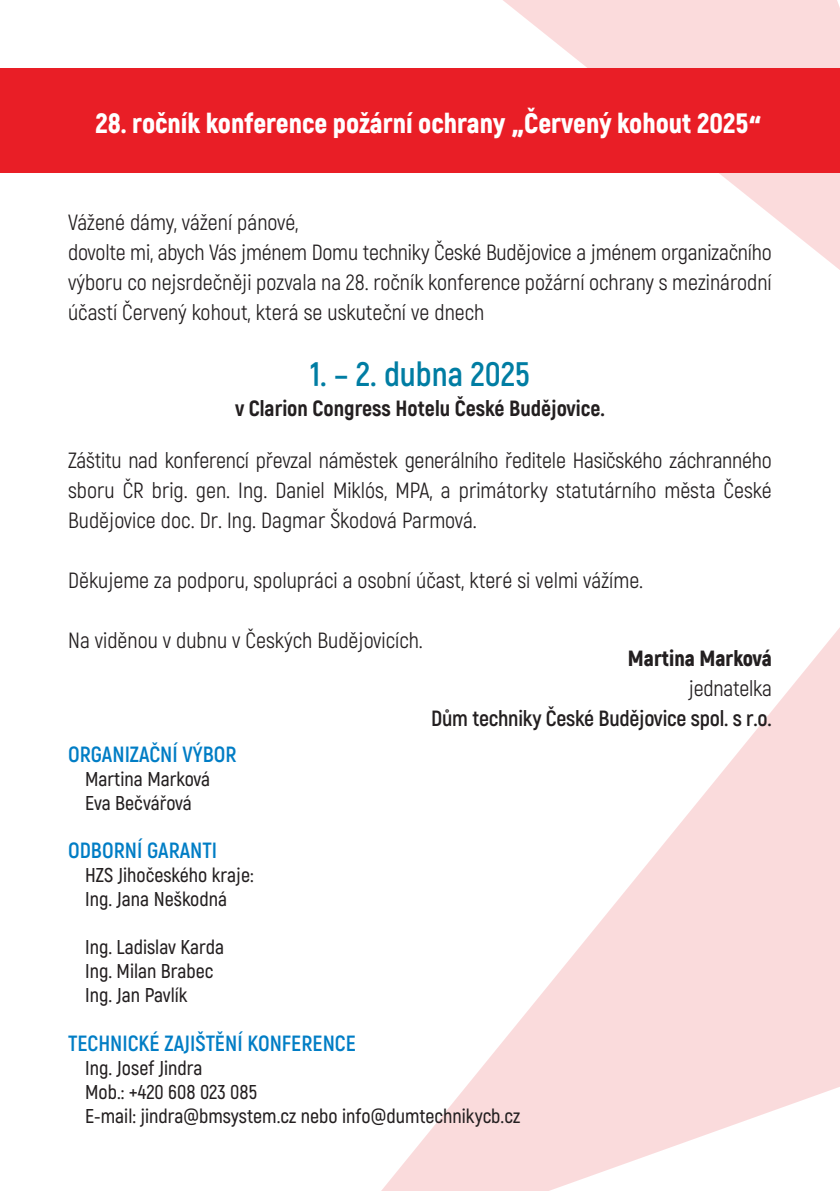
<style>
.page{position:relative;width:840px;height:1191px;background:#fff}
.page>*{position:absolute;margin:0;border:0;box-sizing:border-box;transform-origin:0 0}
.t1{font:700 34px "Akrobat";color:#007da3}
.t2{font:900 28px "Akrobat";color:#fff}
.t3{font:22px/30px "Akrobat";color:#231f20;text-align:justify}
.t4{font:700 22px "Akrobat";color:#007dc5}
.t5{font:800 22px "Akrobat";color:#231f20}
.t6{font:700 22px "Akrobat";letter-spacing:-.01em;color:#231f20}
.t7{font:900 22px "Akrobat";color:#231f20}
.t8{font:600 20px "Akrobat";color:#231f20}
.s1{font-family:"Jasan";font-size:22px}
</style>
<div class="page">
<div style="left:0;top:68px;width:839px;height:104px;background:#e91e26"></div>
<svg style="left:381px;top:629px;width:458px;height:562px"></svg>
<svg style="left:283px;top:0;width:556px;height:269px"></svg>
<p class="t2" style="left:95px;top:105px;width:667px">28. ročník konference požární ochrany <span class="s1">„</span>Červený kohout 2025<span class="s1">“</span></p>
<p class="t3" style="left:68px;top:207px;width:232px">Vážené dámy, vážení pánové,</p>
<p class="t3" style="left:68px;top:237px;width:705px">dovolte mi, abych Vás jménem Domu techniky České Budějovice a jménem organizačního výboru co nejsrdečněji pozvala na 28. ročník konference požární ochrany s mezinárodní účastí Červený kohout, která se uskuteční ve dnech</p>
<p class="t1" style="left:310px;top:353px;width:221px">1. – 2. dubna 2025</p>
<p class="t5" style="left:235px;top:394px;width:371px">v Clarion Congress Hotelu České Budějovice.</p>
<p class="t3" style="left:68px;top:445px;width:705px">Záštitu nad konferencí převzal náměstek generálního ředitele Hasičského záchranného sboru ČR brig. gen. Ing. Daniel Miklós, MPA, a primátorky statutárního města České Budějovice doc. Dr. Ing. Dagmar Škodová Parmová.</p>
<p class="t3" style="left:68px;top:565px;width:576px">Děkujeme za podporu, spolupráci a osobní účast, které si velmi vážíme.</p>
<p class="t3" style="left:68px;top:625px;width:356px">Na viděnou v dubnu v Českých Budějovicích.</p>
<p class="t7" style="left:627px;top:644px;width:145px">Martina Marková</p>
<p class="t3" style="left:688px;top:673px;width:84px">jednatelka</p>
<p class="t6" style="left:431px;top:705px;width:342px">Dům techniky České Budějovice spol. s r.o.</p>
<p class="t4" style="left:68px;top:741px;width:170px">ORGANIZAČNÍ VÝBOR</p>
<p class="t8" style="left:85px;top:767px;width:127px">Martina Marková</p>
<p class="t8" style="left:85px;top:791px;width:108px">Eva Bečvářová</p>
<p class="t4" style="left:68px;top:837px;width:150px">ODBORNÍ GARANTI</p>
<p class="t8" style="left:85px;top:863px;width:170px">HZS Jihočeského kraje:</p>
<p class="t8" style="left:85px;top:887px;width:143px">Ing. Jana Neškodná</p>
<p class="t8" style="left:85px;top:935px;width:140px">Ing. Ladislav Karda</p>
<p class="t8" style="left:85px;top:959px;width:130px">Ing. Milan Brabec</p>
<p class="t8" style="left:85px;top:983px;width:104px">Ing. Jan Pavlík</p>
<p class="t4" style="left:68px;top:1029px;width:289px">TECHNICKÉ ZAJIŠTĚNÍ KONFERENCE</p>
<p class="t8" style="left:85px;top:1055px;width:119px">Ing. Josef Jindra</p>
<p class="t8" style="left:85px;top:1079px;width:173px">Mob.: +420 608 023 085</p>
<p class="t8" style="left:85px;top:1103px;width:436px">E-mail: jindra@bmsystem.cz nebo info@dumtechnikycb.cz</p>
</div>
